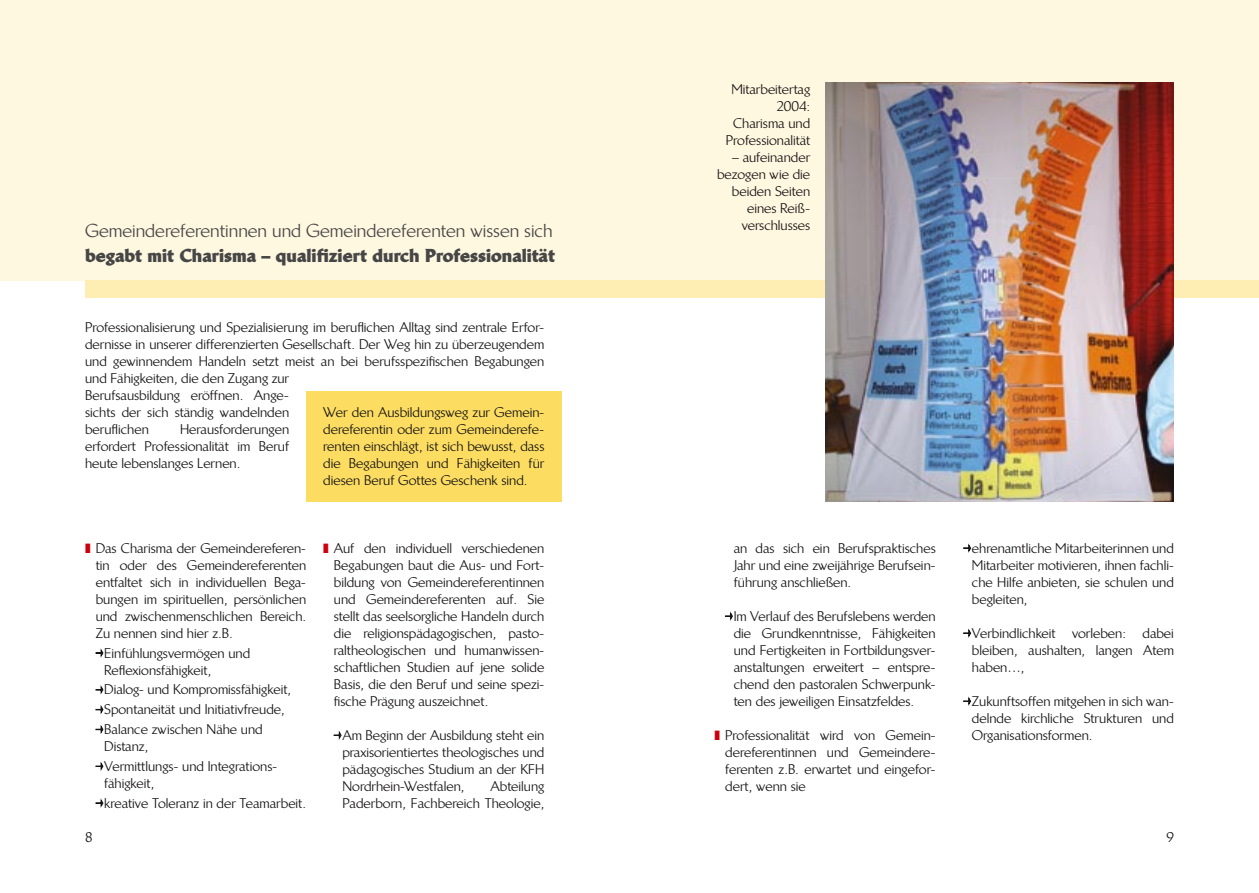
<style>
.page{position:relative;width:1259px;height:893px;background:#fff}
.page>*{position:absolute;margin:0;border:0;box-sizing:border-box;transform-origin:0 0}
._12_6mm{font:18px/25.5px "Linotype Brewery";color:#474647}
.grund_einzug{font:13.5px/17px "Linotype Brewery";color:#151214;text-align:justify}
.grund_9_4mm{font:13.5px/17px "Linotype Brewery";color:#151214;text-align:justify}
.s1{font-weight:900}
.s2{color:#cc000d}
</style>
<div class="page">
<div style="left:0;top:0;width:1259px;height:281px;background:#fff8e0"></div>
<div style="left:85px;top:281px;width:1174px;height:17px;background:#feeeb3"></div>
<svg style="left:725px;top:611px;width:8px;height:10px"></svg>
<div style="left:306px;top:391px;width:255px;height:111px;background:#fcdd62"></div>
<svg style="left:95px;top:648px;width:9px;height:10px"></svg>
<svg style="left:95px;top:685px;width:9px;height:10px"></svg>
<svg style="left:95px;top:705px;width:9px;height:10px"></svg>
<svg style="left:95px;top:725px;width:9px;height:9px"></svg>
<svg style="left:95px;top:761px;width:9px;height:10px"></svg>
<svg style="left:95px;top:798px;width:9px;height:10px"></svg>
<svg style="left:333px;top:730px;width:9px;height:10px"></svg>
<img style="left:825px;top:83px;width:349px;height:419px">
<svg style="left:963px;top:543px;width:8px;height:10px"></svg>
<svg style="left:963px;top:628px;width:8px;height:10px"></svg>
<svg style="left:963px;top:696px;width:8px;height:10px"></svg>
<p class="_12_6mm" style="left:85px;top:218px;width:471px">Gemeindereferentinnen und Gemeindereferenten wissen sich <span class="s1">begabt mit Charisma – qualifiziert durch Professionalität</span></p>
<p class="grund_9_4mm" style="left:85px;top:319px;width:461px;text-align:left">Professionalisierung und Spezialisierung im beruflichen Alltag sind zentrale Erfor&shy;dernisse in unserer differenzierten Gesellschaft. Der Weg hin zu überzeugendem und gewinnendem Handeln setzt meist an bei berufsspezifischen Begabungen und Fähigkeiten, die den Zugang zur<br>Berufsausbildung eröffnen. Ange-<br>sichts der sich ständig wandelnden<br>beruflichen</p>
<p class="grund_9_4mm" style="left:323px;top:404px;width:223px">Wer den Ausbildungsweg zur Gemein&shy;dereferentin oder zum Gemeinderefe&shy;renten einschlägt, ist sich bewusst, dass die Begabungen und Fähigkeiten für diesen Beruf Gottes Geschenk sind.</p>
<p class="grund_9_4mm" style="left:85px;top:421px;width:206px;text-indent:95px">Herausforderungen erfordert Professionalität im Beruf heute lebenslanges Lernen.</p>
<p class="grund_einzug" style="left:96px;top:540px;width:212px;text-indent:-11px"><span class="s2">❚</span> Das Charisma der Gemeindereferen&shy;tin oder des Gemeindereferenten entfaltet sich in individuellen Bega&shy;bungen im spirituellen, persönlichen und zwischenmenschlichen Bereich.<br>Zu nennen sind hier z.B.</p>
<p class="grund_einzug" style="left:104px;top:644px;width:147px;text-indent:-9px">➝ Einfühlungsvermögen und<br>Reflexionsfähigkeit,</p>
<p class="grund_einzug" style="left:96px;top:681px;width:197px">➝ Dialog- und Kompromissfähigkeit,</p>
<p class="grund_einzug" style="left:96px;top:701px;width:191px">➝ Spontaneität und Initiativfreude,</p>
<p class="grund_einzug" style="left:104px;top:721px;width:160px;text-indent:-9px">➝ Balance zwischen Nähe und<br>Distanz,</p>
<p class="grund_einzug" style="left:104px;top:758px;width:174px;text-indent:-9px">➝ Vermittlungs- und Integrations&shy;fähigkeit,</p>
<p class="grund_einzug" style="left:96px;top:795px;width:212px">➝ kreative Toleranz in der Teamarbeit.</p>
<p class="grund_einzug" style="left:334px;top:540px;width:212px;text-indent:-11px"><span class="s2">❚</span> Auf den individuell verschiedenen Begabungen baut die Aus- und Fort&shy;bildung von Gemeindereferentinnen und Gemeindereferenten auf. Sie stellt das seelsorgliche Handeln durch die religionspädagogischen, pasto&shy;raltheologischen und humanwissen&shy;schaftlichen Studien auf jene solide Basis, die den Beruf und seine spezi&shy;fische Prägung auszeichnet.</p>
<p class="grund_einzug" style="left:342px;top:727px;width:203px;text-indent:-9px">➝ Am Beginn der Ausbildung steht ein praxisorientiertes theologisches und pädagogisches Studium an der KFH Nordrhein-Westfalen,</p>
<p class="grund_einzug" style="left:342px;top:778px;width:203px;text-align:right">Abteilung<br>Paderborn, Fachbereich Theologie,</p>
<p class="grund_9_4mm" style="left:726px;top:80px;width:86px;text-align:right">Mitarbeitertag<br>2004:<br>Charisma und<br>Professionalität</p>
<p class="grund_9_4mm" style="left:717px;top:148px;width:95px;text-align:right">– aufeinander bezogen wie die beiden Seiten</p>
<p class="grund_9_4mm" style="left:741px;top:199px;width:70px;text-align:center">eines Reiß&shy;verschlusses</p>
<p class="grund_einzug" style="left:733px;top:540px;width:203px">an das sich ein Berufspraktisches Jahr und eine zweijährige Berufsein&shy;führung anschließen.</p>
<p class="grund_einzug" style="left:733px;top:608px;width:203px;text-indent:-9px">➝ Im Verlauf des Berufslebens werden die Grundkenntnisse, Fähigkeiten und Fertigkeiten in Fortbildungsver&shy;anstaltungen erweitert – entspre&shy;chend den pastoralen Schwerpunk&shy;ten des jeweiligen Einsatzfeldes.</p>
<p class="grund_einzug" style="left:725px;top:727px;width:212px;text-indent:-11px"><span class="s2">❚</span> Professionalität wird von Gemein&shy;dereferentinnen und Gemeindere&shy;ferenten z.B. erwartet und eingefor&shy;dert, wenn sie</p>
<p class="grund_einzug" style="left:972px;top:540px;width:203px;text-indent:-9px">➝ ehrenamtliche Mitarbeiterinnen und Mitarbeiter motivieren, ihnen fachli&shy;che Hilfe anbieten, sie schulen und begleiten,</p>
<p class="grund_einzug" style="left:972px;top:625px;width:203px;text-indent:-9px">➝ Verbindlichkeit vorleben: dabei bleiben, aushalten, langen Atem haben…,</p>
<p class="grund_einzug" style="left:972px;top:693px;width:203px;text-indent:-9px">➝ Zukunftsoffen mitgehen in sich wan&shy;delnde kirchliche Strukturen und Organisationsformen.</p>
<p class="grund_9_4mm" style="left:85px;top:829px;width:9px">8</p>
<p class="grund_9_4mm" style="left:1166px;top:829px;width:9px">9</p>
</div>
